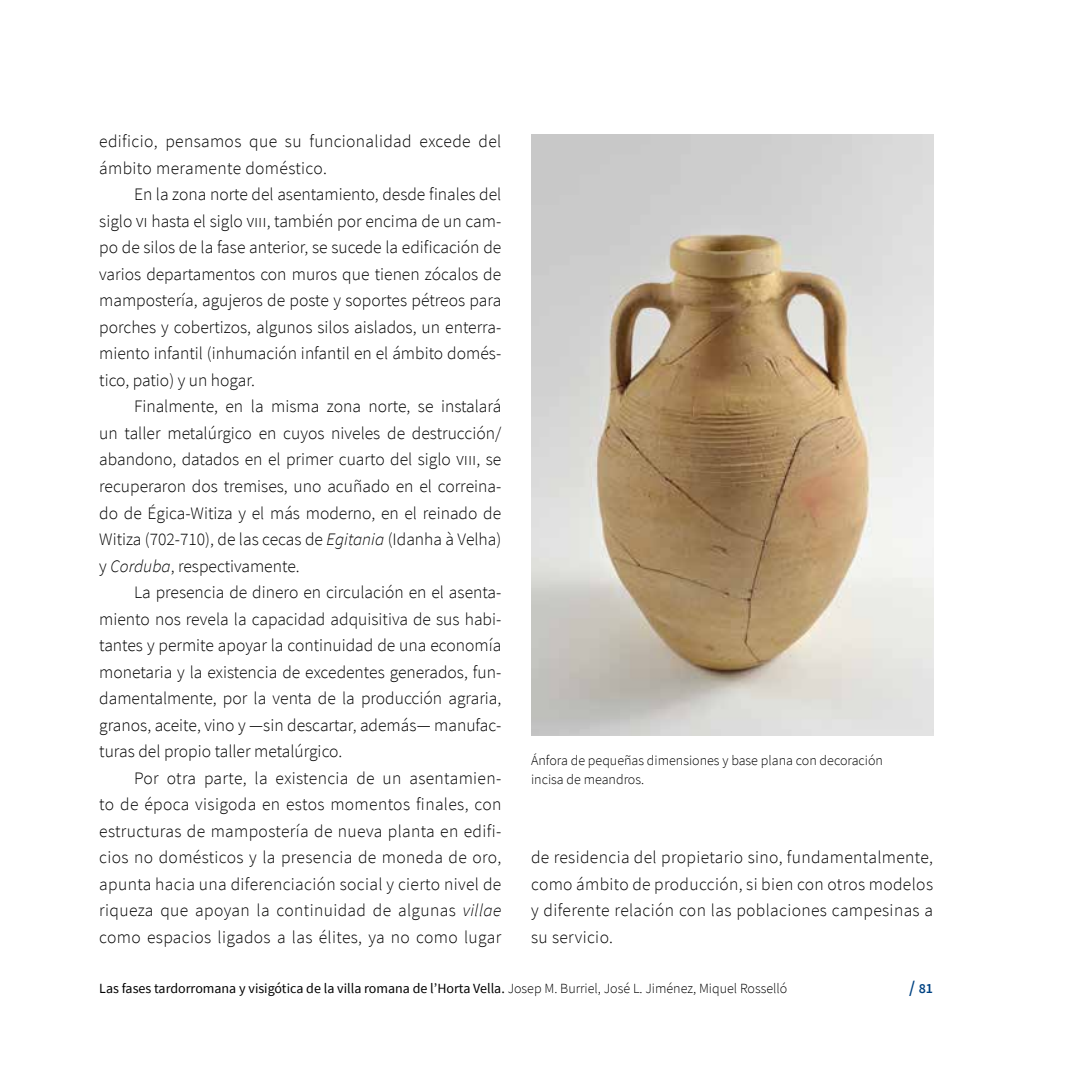
<style>
.page{position:relative;width:1092px;height:1092px;background:#fff}
.page>*{position:absolute;margin:0;border:0;box-sizing:border-box;transform-origin:0 0}
.t1{font:300 17.5px/26.4px "Source Sans Pro";letter-spacing:.005em;color:#000;text-align:justify}
.t2{font:14px "Source Sans Pro";color:#000}
.t3{font:300 14px/19.2px "Source Sans Pro";color:#000}
.t4{font:600 14px "Source Sans Pro";color:#004383}
.s1{font-style:italic}
.s2{font-weight:300}
.s3{font-size:17.5px}
</style>
<div class="page">
<img style="left:531px;top:134px;width:402px;height:601px">
<p class="t1" style="left:99px;top:128px;width:403px">edificio, pensamos que su funcionalidad excede del ámbito meramente doméstico.</p>
<p class="t1" style="left:99px;top:181px;width:403px;text-indent:35px">En la zona norte del asentamiento, desde finales del siglo vi hasta el siglo viii, también por encima de un cam&shy;po de silos de la fase anterior, se sucede la edificación de varios departamentos con muros que tienen zócalos de mampostería, agujeros de poste y soportes pétreos para porches y cobertizos, algunos silos aislados, un enterra&shy;miento infantil (inhumación infantil en el ámbito domés&shy;tico, patio) y un hogar.</p>
<p class="t1" style="left:99px;top:393px;width:403px;text-indent:35px">Finalmente, en la misma zona norte, se instalará un taller metalúrgico en cuyos niveles de destrucción/ abandono, datados en el primer cuarto del siglo viii, se recuperaron dos tremises, uno acuñado en el correina&shy;do de Égica-Witiza y el más moderno, en el reinado de Witiza (702-710), de las cecas de <span class="s1">Egitania</span> (Idanha à Velha) y <span class="s1">Corduba</span>, respectivamente.</p>
<p class="t1" style="left:99px;top:579px;width:403px;text-indent:35px">La presencia de dinero en circulación en el asenta&shy;miento nos revela la capacidad adquisitiva de sus habi&shy;tantes y permite apoyar la continuidad de una economía monetaria y la existencia de excedentes generados, fun&shy;damentalmente, por la venta de la producción agraria, granos, aceite, vino y —sin descartar, además— manufac&shy;turas del propio taller metalúrgico.</p>
<p class="t1" style="left:99px;top:764px;width:403px;text-indent:35px">Por otra parte, la existencia de un asentamien&shy;to de época visigoda en estos momentos finales, con estructuras de mampostería de nueva planta en edifi&shy;cios no domésticos y la presencia de moneda de oro, apunta hacia una diferenciación social y cierto nivel de riqueza que apoyan la continuidad de algunas <span class="s1">villae </span>como espacios ligados a las élites, ya no como lugar</p>
<p class="t3" style="left:531px;top:750px;width:353px">Ánfora de pequeñas dimensiones y base plana con decoración incisa de meandros.</p>
<p class="t1" style="left:531px;top:844px;width:403px">de residencia del propietario sino, fundamentalmente, como ámbito de producción, si bien con otros modelos y diferente relación con las poblaciones campesinas a su servicio.</p>
<p class="t2" style="left:99px;top:979px;width:689px">Las fases tardorromana y visigótica de la villa romana de l’Horta Vella. <span class="s2">Josep M. Burriel, José L. Jiménez, Miquel Rosselló</span></p>
<p class="t4" style="left:909px;top:978px;width:25px"><span class="s3">/</span> 81</p>
</div>
